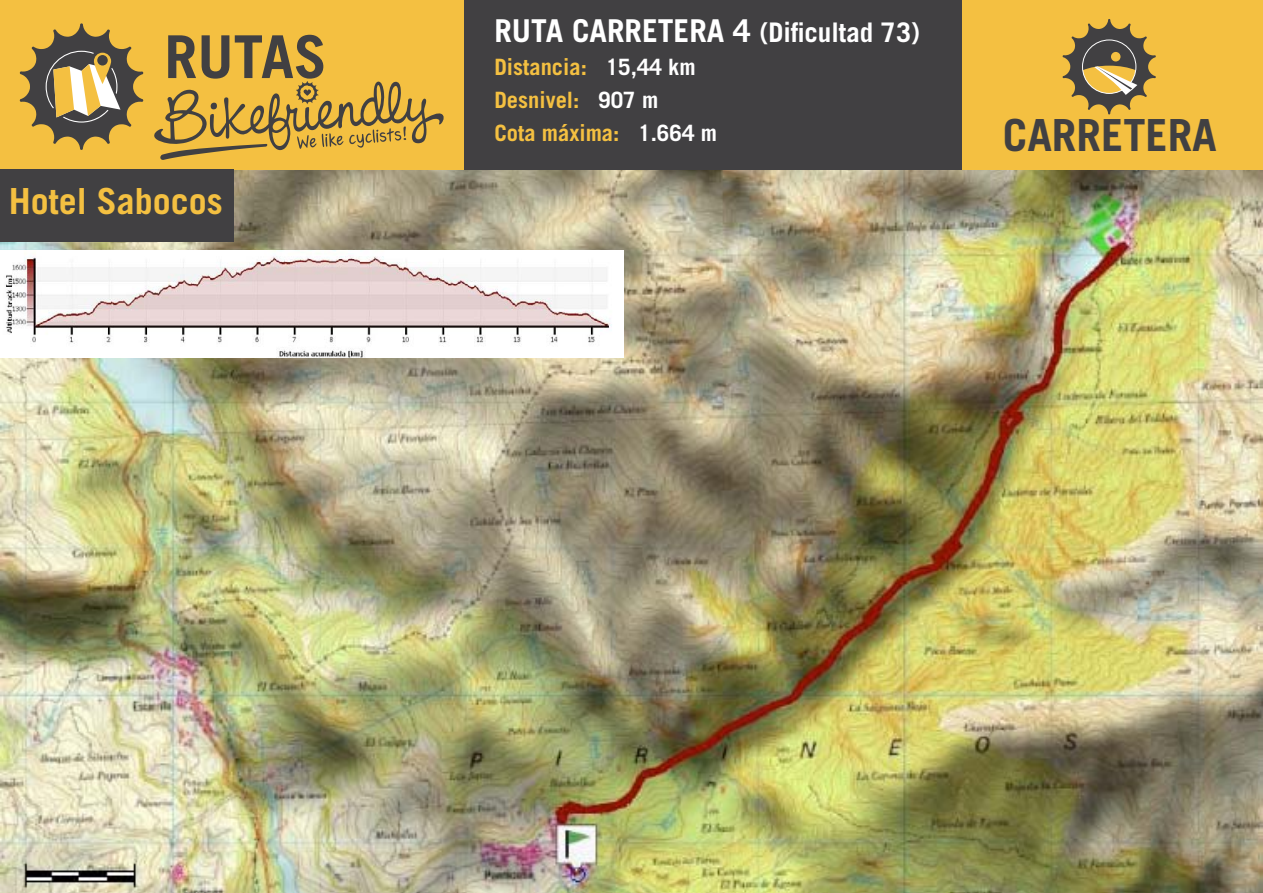
<style>
.page{position:relative;width:1263px;height:893px;background:#fff}
.page>*{position:absolute;margin:0;border:0;box-sizing:border-box;transform-origin:0 0}
.t1{font:700 59.1px "Trade Gothic LT Std";color:#414042}
.t2{font:700 44.25px "Trade Gothic LT Std";color:#414042}
.t3{font:700 36px "Trade Gothic LT Std";color:#f4c041}
.t4{font:700 31.5px "Trade Gothic LT Std";color:#fff}
.t5{font:700 22.5px/33px "Trade Gothic LT Std";color:#f4c041}
.s1{font-size:27px}
.s2{color:#fff}
</style>
<div class="page">
<img style="left:0;top:169px;width:1263px;height:724px">
<div style="left:0;top:0;width:465px;height:169px;background:#f4c041"></div>
<div style="left:465px;top:0;width:798px;height:169px;background:#414042"></div>
<svg style="left:20px;top:23px;width:123px;height:127px"></svg>
<svg style="left:94px;top:53px;width:17px;height:31px"></svg>
<div style="left:97px;top:55px;width:11px;height:11px;background:#414042;border-radius:50%"></div>
<svg style="left:154px;top:81px;width:290px;height:79px"></svg>
<div style="left:962px;top:0;width:301px;height:169px;background:#f4c041"></div>
<svg style="left:1062px;top:19px;width:94px;height:95px"></svg>
<div style="left:1111px;top:52px;width:9px;height:9px;background:#f4c041;border-radius:50%"></div>
<div style="left:0;top:169px;width:234px;height:73px;background:#414042"></div>
<img style="left:0;top:251px;width:624px;height:106px">
<h1 class="t1" style="left:165px;top:21px;width:164px">RUTAS</h1>
<h3 class="t3" style="left:9px;top:179px;width:216px">Hotel Sabocos</h3>
<h3 class="t4" style="left:494px;top:11px;width:427px">RUTA CARRETERA 4 <span class="s1">(Dificultad 73)</span></h3>
<p class="t5" style="left:494px;top:50px;width:224px">Distancia: <span class="s2">15,44 km<br></span>Desnivel: <span class="s2">907 m<br></span>Cota máxima: <span class="s2">1.664 m</span></p>
<h2 class="t2" style="left:1003px;top:108px;width:216px">CARRETERA</h2>
</div>
